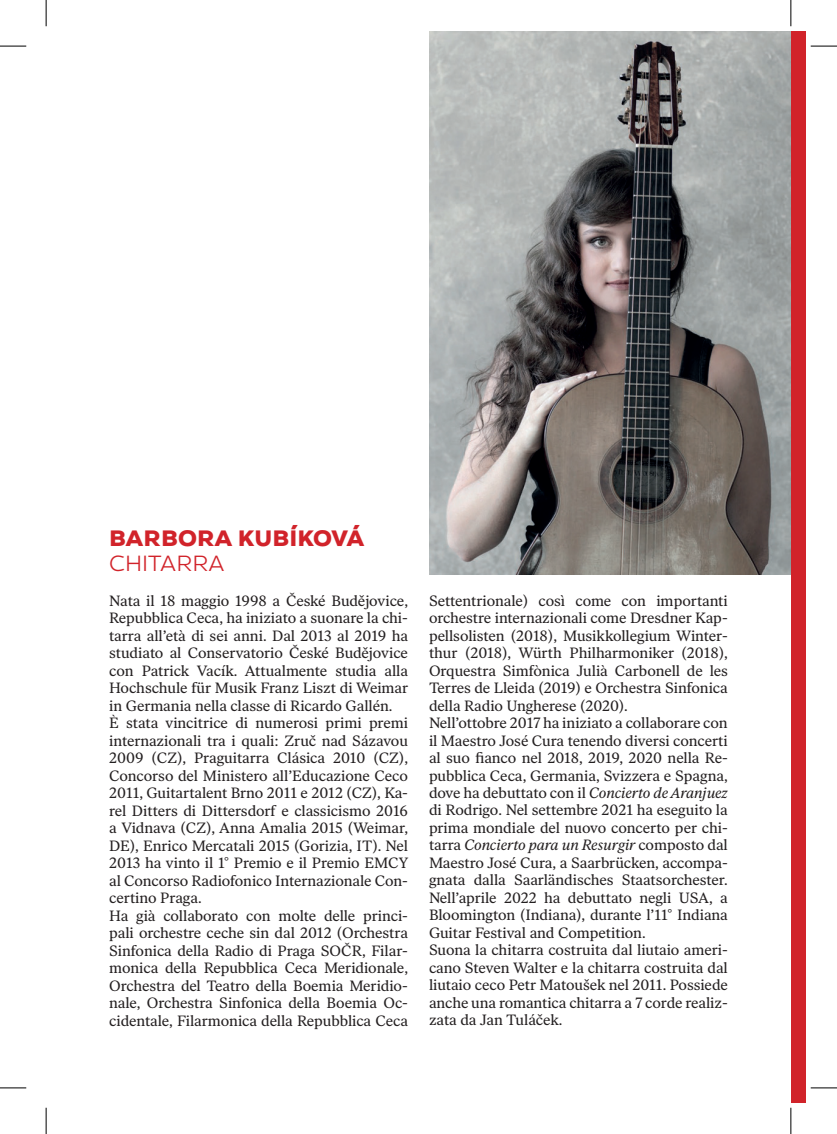
<style>
.page{position:relative;width:837px;height:1134px;background:#fff}
.page>*{position:absolute;margin:0;border:0;box-sizing:border-box;transform-origin:0 0}
.t1{font:900 22.75px "Object";letter-spacing:.005em;color:#d1232a}
.t2{font:300 22.75px "Object";letter-spacing:.005em;color:#d1232a}
.t3{font:14.88px/17.5px "Ivar Text";letter-spacing:-.005em;color:#231f20}
.s1{font-style:italic}
</style>
<div class="page">
<div style="left:790px;top:31px;width:15px;height:1072px;background:#d1232a"></div>
<img style="left:429px;top:31px;width:361px;height:543px">
<svg style="left:0;top:46px;width:26px;height:1px"></svg>
<svg style="left:810px;top:46px;width:26px;height:1px"></svg>
<svg style="left:0;top:1088px;width:26px;height:1px"></svg>
<svg style="left:810px;top:1088px;width:26px;height:1px"></svg>
<svg style="left:46px;top:0;width:1px;height:26px"></svg>
<svg style="left:46px;top:1108px;width:1px;height:26px"></svg>
<svg style="left:790px;top:0;width:1px;height:26px"></svg>
<svg style="left:790px;top:1108px;width:1px;height:26px"></svg>
<h1 class="t1" style="left:109px;top:520px;width:256px">BARBORA KUBÍKOVÁ</h1>
<h1 class="t2" style="left:109px;top:545px;width:117px">CHITARRA</h1>
<p class="t3" style="left:109px;top:592px;width:300px">Nata il 18 maggio 1998 a České Budějovice, Repubblica Ceca, ha iniziato a suonare la chi&shy;tarra all’età di sei anni. Dal 2013 al 2019 ha studiato al Conservatorio České Budějovice con Patrick Vacík. Attualmente studia alla Hochschule für Musik Franz Liszt di Weimar in Germania nella classe di Ricardo Gallén.<br>È stata vincitrice di numerosi primi premi internazionali tra i quali: Zruč nad Sázavou 2009 (CZ), Praguitarra Clásica 2010 (CZ), Concorso del Ministero all’Educazione Ceco 2011, Guitartalent Brno 2011 e 2012 (CZ), Ka&shy;rel Ditters di Dittersdorf e classicismo 2016 a Vidnava (CZ), Anna Amalia 2015 (Weimar, DE), Enrico Mercatali 2015 (Gorizia, IT). Nel 2013 ha vinto il 1° Premio e il Premio EMCY al Concorso Radiofonico Internazionale Con&shy;certino Praga.<br>Ha già collaborato con molte delle princi&shy;pali orchestre ceche sin dal 2012 (Orchestra Sinfonica della Radio di Praga SOČR, Filar&shy;monica della Repubblica Ceca Meridionale, Orchestra del Teatro della Boemia Meridio&shy;nale, Orchestra Sinfonica della Boemia Oc&shy;cidentale, Filarmonica della Repubblica Ceca</p>
<p class="t3" style="left:429px;top:592px;width:300px">Settentrionale) così come con importanti orchestre internazionali come Dresdner Kap&shy;pellsolisten (2018), Musikkollegium Winter&shy;thur (2018), Würth Philharmoniker (2018), Orquestra Simfònica Julià Carbonell de les Terres de Lleida (2019) e Orchestra Sinfonica della Radio Ungherese (2020).<br>Nell’ottobre 2017 ha iniziato a collaborare con il Maestro José Cura tenendo diversi concerti al suo fianco nel 2018, 2019, 2020 nella Re&shy;pubblica Ceca, Germania, Svizzera e Spagna, dove ha debuttato con il <span class="s1">Concierto de Aranjuez </span>di Rodrigo. Nel settembre 2021 ha eseguito la prima mondiale del nuovo concerto per chi&shy;tarra <span class="s1">Concierto para un Resurgir</span> composto dal Maestro José Cura, a Saarbrücken, accompa&shy;gnata dalla Saarländisches Staatsorchester.<br>Nell’aprile 2022 ha debuttato negli USA, a Bloomington (Indiana), durante l’11° Indiana Guitar Festival and Competition.<br>Suona la chitarra costruita dal liutaio ameri&shy;cano Steven Walter e la chitarra costruita dal liutaio ceco Petr Matoušek nel 2011. Possiede anche una romantica chitarra a 7 corde realiz&shy;zata da Jan Tuláček.</p>
</div>
